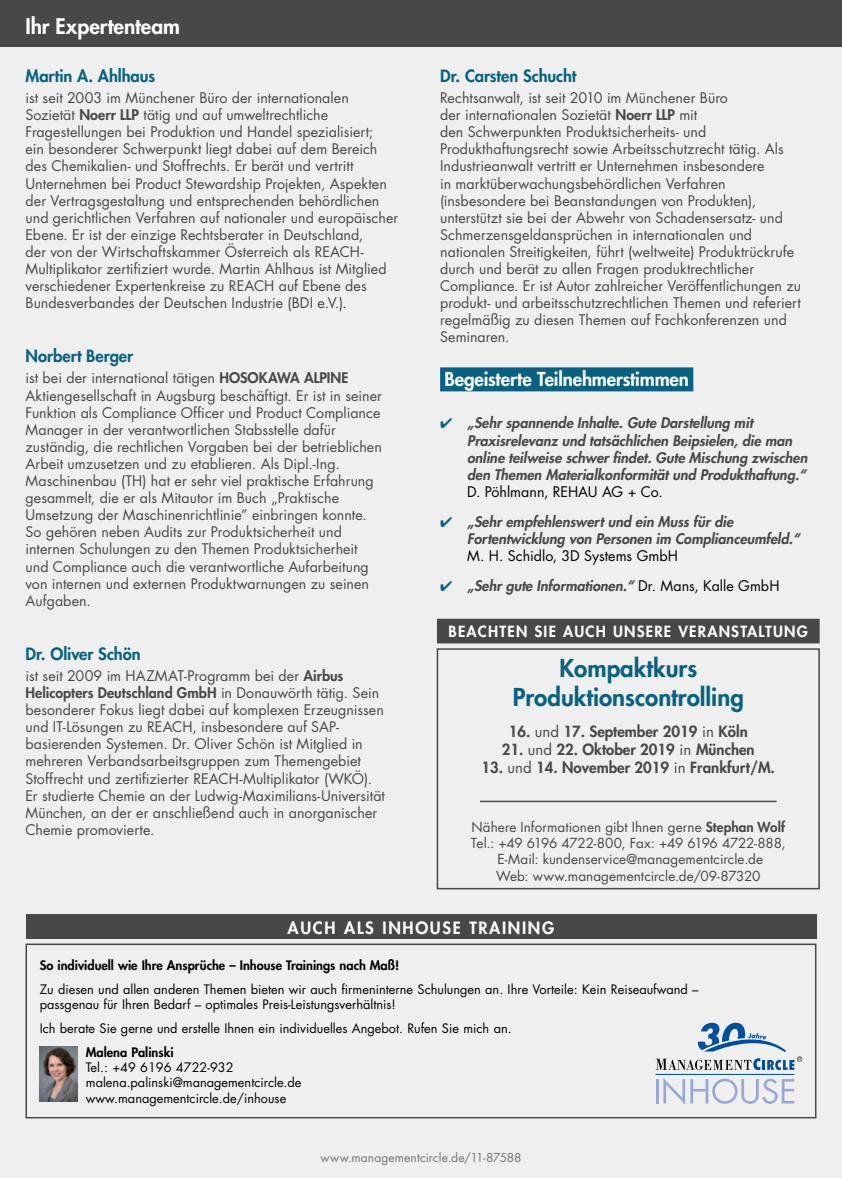
<style>
.page{position:relative;width:842px;height:1178px;background:#efefef}
.page>*{position:absolute;margin:0;border:0;box-sizing:border-box;transform-origin:0 0}
.t1{font:800 24px/28.8px "Futura Std";color:#086180;text-align:center}
.t2{font:800 21px "Futura Std";color:#fff}
.t3{font:800 18.75px "Futura Std";letter-spacing:-.005em;color:#fff}
.t4{font:800 16.5px "Futura Std";color:#086180}
.t5{font:800 16.5px "Futura Std";letter-spacing:.1em;color:#fff}
.t6{font:800 15px "Futura Std";color:#484847}
.t7{font:800 15px "Futura Std";letter-spacing:.08em;color:#fff}
.t8{font:14.25px/17.1px "Futura Std";letter-spacing:.005em;color:#484847}
.t9{font:italic 800 14.25px/17.1px "Futura Std";color:#484847}
.t10{font:14.25px "Futura Std";color:#000}
.t11{font:13.5px/16.2px "Futura Std";letter-spacing:.005em;color:#484847;text-align:center}
.t12{font:12.75px/15.3px "Futura Std";color:#000}
.t13{font:800 12.75px "Futura Std";color:#000}
.t14{font:12px "Futura Std";letter-spacing:.01em;color:#737373}
.s1{font-weight:800}
.s2{color:#086180}
.s3{font-weight:400;font-style:normal;color:#000}
.s4{font-weight:400}
</style>
<div class="page">
<div style="left:0;top:0;width:842px;height:47px;background:#484847"></div>
<div style="left:440px;top:367px;width:253px;height:24px;background:#086180"></div>
<div style="left:26px;top:943px;width:790px;height:175px;border:2px solid #484847"></div>
<div style="left:26px;top:914px;width:790px;height:25px;background:#484847"></div>
<img style="left:40px;top:1046px;width:37px;height:55px">
<hr style="left:656px;top:1074px;width:138px;height:1px;background:#004e9e">
<hr style="left:656px;top:1079px;width:2px;height:24px;background:#98a7d5">
<svg style="left:663px;top:1078px;width:131px;height:26px"></svg>
<svg style="left:656px;top:1023px;width:146px;height:47px"></svg>
<div style="left:438px;top:619px;width:381px;height:24px;background:#484847"></div>
<hr style="left:480px;top:801px;width:297px;height:1px;background:#484847">
<div style="left:437px;top:648px;width:383px;height:241px;border:2px solid #484847"></div>
<h2 class="t2" style="left:26px;top:13px;width:156px">Ihr Expertenteam</h2>
<p class="t4" style="left:26px;top:65px;width:131px">Martin A. Ahlhaus</p>
<p class="t8" style="left:26px;top:89px;width:374px">ist seit 2003 im Münchener Büro der internationalen Sozietät <span class="s1">Noerr LLP</span> tätig und auf umweltrechtliche Fragestellungen bei Produktion und Handel spezialisiert;<br>ein besonderer Schwerpunkt liegt dabei auf dem Bereich des Chemikalien- und Stoffrechts. Er berät und vertritt Unternehmen bei Product Stewardship Projekten, Aspekten der Vertragsgestaltung und entsprechenden behördlichen und gerichtlichen Verfahren auf nationaler und europäischer Ebene. Er ist der einzige Rechtsberater in Deutschland,<br>der von der Wirtschaftskammer Österreich als REACH-Multiplikator zertifiziert wurde. Martin Ahlhaus ist Mitglied verschiedener Expertenkreise zu REACH auf Ebene des Bundesverbandes der Deutschen Industrie (BDI e.V.).</p>
<p class="t4" style="left:26px;top:345px;width:109px">Norbert Berger</p>
<p class="t8" style="left:26px;top:370px;width:358px">ist bei der international tätigen <span class="s1">HOSOKAWA ALPINE </span>Aktiengesellschaft in Augsburg beschäftigt. Er ist in seiner Funktion als Compliance Officer und Product Compliance Manager in der verantwortlichen Stabsstelle dafür zuständig, die rechtlichen Vorgaben bei der betrieblichen Arbeit umzusetzen und zu etablieren. Als Dipl.-Ing.<br>Maschinenbau (TH) hat er sehr viel praktische Erfahrung gesammelt, die er als Mitautor im Buch „Praktische Umsetzung der Maschinenrichtlinie” einbringen konnte.<br>So gehören neben Audits zur Produktsicherheit und internen Schulungen zu den Themen Produktsicherheit und Compliance auch die verantwortliche Aufarbeitung von internen und externen Produktwarnungen zu seinen Aufgaben.</p>
<p class="t4" style="left:26px;top:643px;width:117px">Dr. Oliver Schön</p>
<p class="t8" style="left:26px;top:667px;width:361px">ist seit 2009 im HAZMAT-Programm bei der <span class="s1">Airbus Helicopters Deutschland GmbH</span> in Donauwörth tätig. Sein besonderer Fokus liegt dabei auf komplexen Erzeugnissen und IT-Lösungen zu REACH, insbesondere auf SAP&shy;basierenden Systemen. Dr. Oliver Schön ist Mitglied in mehreren Verbandsarbeitsgruppen zum Themengebiet Stoffrecht und zertifizierter REACH-Multiplikator (WKÖ).<br>Er studierte Chemie an der Ludwig-Maximilians-Universität München, an der er anschließend auch in anorganischer Chemie promovierte.</p>
<p class="t4" style="left:440px;top:65px;width:138px">Dr. Carsten Schucht</p>
<p class="t8" style="left:440px;top:89px;width:363px">Rechtsanwalt, ist seit 2010 im Münchener Büro<br>der internationalen Sozietät <span class="s1">Noerr LLP</span> mit<br>den Schwerpunkten Produktsicherheits- und Produkthaftungsrecht sowie Arbeitsschutzrecht tätig. Als Industrieanwalt vertritt er Unternehmen insbesondere<br>in marktüberwachungsbehördlichen Verfahren (insbesondere bei Beanstandungen von Produkten), unterstützt sie bei der Abwehr von Schadensersatz- und Schmerzensgeldansprüchen in internationalen und nationalen Streitigkeiten, führt (weltweite) Produktrückrufe durch und berät zu allen Fragen produktrechtlicher Compliance. Er ist Autor zahlreicher Veröffentlichungen zu produkt- und arbeitsschutzrechtlichen Themen und referiert regelmäßig zu diesen Themen auf Fachkonferenzen und Seminaren.</p>
<h3 class="t3" style="left:444px;top:367px;width:246px">Begeisterte Teilnehmerstimmen</h3>
<p class="t9" style="left:467px;top:415px;width:342px;text-indent:-27px"><span class="s2">✔</span> „Sehr spannende Inhalte. Gute Darstellung mit Praxisrelevanz und tatsächlichen Beipsielen, die man online teilweise schwer findet. Gute Mischung zwischen den Themen Materialkonformität und Produkthaftung.“</p>
<p class="t10" style="left:467px;top:482px;width:197px">D. Pöhlmann, REHAU AG + Co.</p>
<p class="t9" style="left:467px;top:513px;width:334px;text-indent:-27px"><span class="s2">✔</span> „Sehr empfehlenswert und ein Muss für die<br>Fortentwicklung von Personen im Complianceumfeld.“</p>
<p class="t10" style="left:467px;top:547px;width:212px">M. H. Schidlo, 3D Systems GmbH</p>
<p class="t9" style="left:440px;top:577px;width:341px"><span class="s2">✔</span> „Sehr gute Informationen.“ <span class="s3">Dr. Mans, Kalle GmbH</span></p>
<p class="t7" style="left:449px;top:622px;width:361px">BEACHTEN SIE AUCH UNSERE VERANSTALTUNG</p>
<h1 class="t1" style="left:513px;top:654px;width:232px">Kompaktkurs<br>Produktionscontrolling</h1>
<p class="t6" style="left:509px;top:721px;width:240px">16. <span class="s4">und</span> 17. September 2019 <span class="s4">in</span> Köln</p>
<p class="t6" style="left:502px;top:739px;width:254px">21. <span class="s4">und</span> 22. Oktober 2019 <span class="s4">in</span> München</p>
<p class="t6" style="left:482px;top:757px;width:295px">13. <span class="s4">und</span> 14. November 2019 <span class="s4">in</span> Frankfurt/M.</p>
<p class="t11" style="left:471px;top:819px;width:316px">Nähere Informationen gibt Ihnen gerne <span class="s1">Stephan Wolf </span>Tel.: +49 6196 4722-800, Fax: +49 6196 4722-888, E-Mail: kundenservice@managementcircle.de<br>Web: www.managementcircle.de/09-87320</p>
<p class="t5" style="left:288px;top:917px;width:268px">AUCH ALS INHOUSE TRAINING</p>
<p class="t13" style="left:40px;top:957px;width:361px">So individuell wie Ihre Ansprüche – Inhouse Trainings nach Maß!</p>
<p class="t12" style="left:40px;top:981px;width:660px">Zu diesen und allen anderen Themen bieten wir auch firmeninterne Schulungen an. Ihre Vorteile: Kein Reiseaufwand – passgenau für Ihren Bedarf – optimales Preis-Leistungsverhältnis!</p>
<p class="t12" style="left:40px;top:1021px;width:473px">Ich berate Sie gerne und erstelle Ihnen ein individuelles Angebot. Rufen Sie mich an.</p>
<p class="t13" style="left:86px;top:1044px;width:89px">Malena Palinski</p>
<p class="t12" style="left:86px;top:1060px;width:217px">Tel.: +49 6196 4722-932 malena.palinski@managementcircle.de www.managementcircle.de/inhouse</p>
<p class="t14" style="left:320px;top:1149px;width:203px">www.managementcircle.de/11-87588</p>
</div>
